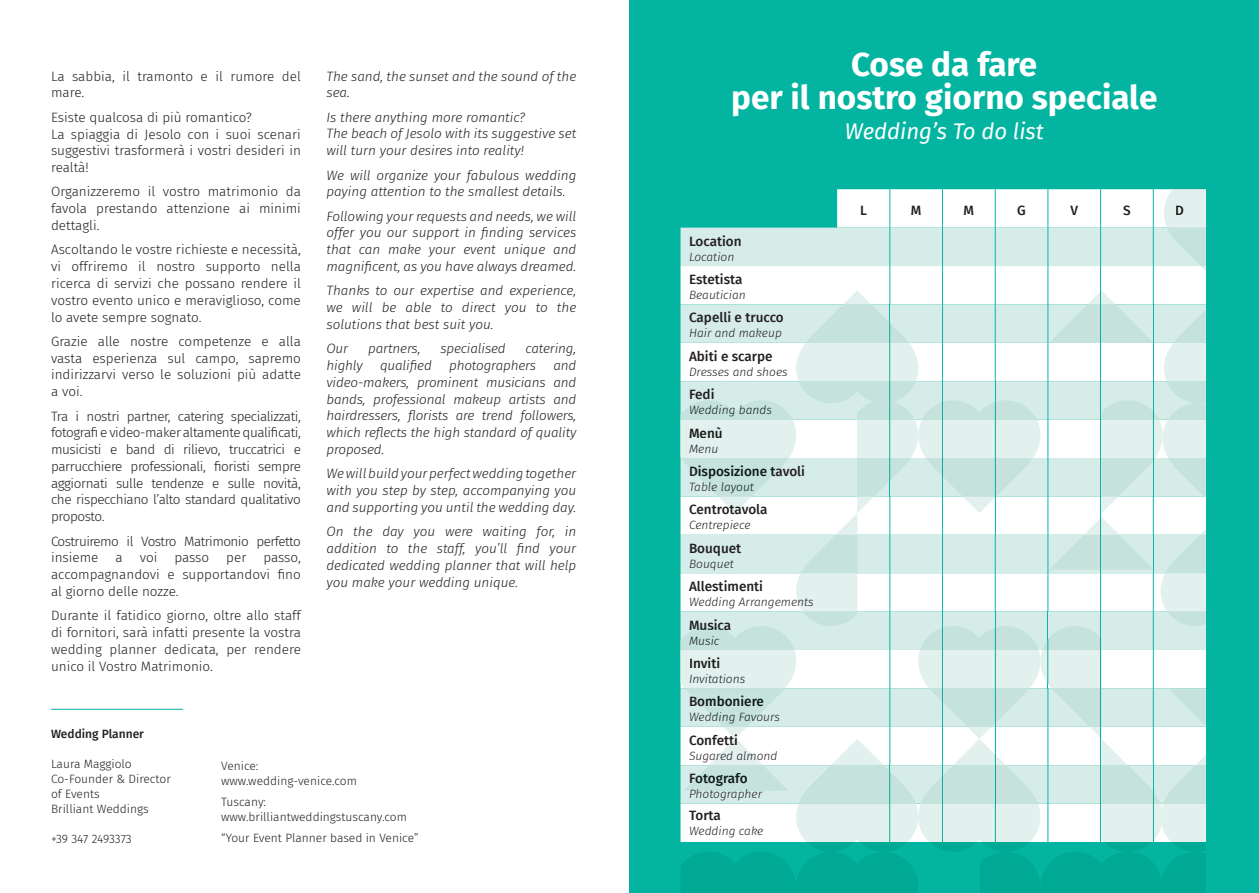
<style>
.page{position:relative;width:1259px;height:893px;background:#fff}
.page>*{position:absolute;margin:0;border:0;box-sizing:border-box;transform-origin:0 0}
.t1{font:700 33.3px/33.3px "Fira Sans";color:#fff;text-align:center}
.t2{font:italic 22.2px "Fira Sans";color:#fff}
.t3{font:300 13.5px/16.8px "Fira Sans";color:#231f20;text-align:justify}
.t4{font:italic 300 13.5px/16.8px "Fira Sans";color:#231f20;text-align:justify}
.t5{font:500 13.5px "Fira Sans";color:#231f20}
.t6{font:300 13.5px/16.8px "Fira Sans";letter-spacing:-.04em;color:#231f20}
.t7{font:500 13.5px "Fira Sans";color:#0f1917}
.t8{font:500 13.5px "Fira Sans";color:#161b19}
.t9{font:300 12px/15px "Fira Sans";color:#231f20}
.t10{font:italic 300 12px "Fira Sans";color:#231f20}
.t11{font:italic 300 12px "Fira Sans";color:#0f1917}
.t12{font:italic 300 12px "Fira Sans";color:#161b19}
.t13{font:500 12px "Fira Sans";color:#231f20}
</style>
<div class="page">
<div style="left:629px;top:0;width:630px;height:893px;background:#03b5a1"></div>
<svg style="left:680px;top:189px;width:526px;height:653px;fill:#fff"></svg>
<svg style="left:680px;top:228px;width:526px;height:192px;background:#e5f3f0"></svg>
<hr style="left:889px;top:189px;width:1px;height:39px;background:#08b7a2">
<hr style="left:942px;top:189px;width:1px;height:39px;background:#08b7a2">
<hr style="left:995px;top:189px;width:1px;height:39px;background:#08b7a2">
<hr style="left:1047px;top:189px;width:1px;height:39px;background:#08b7a2">
<hr style="left:1100px;top:189px;width:1px;height:39px;background:#08b7a2">
<hr style="left:889px;top:228px;width:1px;height:38px;background:#08b7a2">
<hr style="left:942px;top:228px;width:1px;height:38px;background:#08b7a2">
<hr style="left:995px;top:228px;width:1px;height:38px;background:#08b7a2">
<hr style="left:1047px;top:228px;width:1px;height:38px;background:#08b7a2">
<hr style="left:1100px;top:228px;width:1px;height:38px;background:#08b7a2">
<hr style="left:889px;top:266px;width:1px;height:38px;background:#08b7a2">
<hr style="left:942px;top:266px;width:1px;height:38px;background:#08b7a2">
<hr style="left:995px;top:266px;width:1px;height:38px;background:#08b7a2">
<hr style="left:1047px;top:266px;width:1px;height:38px;background:#08b7a2">
<hr style="left:1100px;top:266px;width:1px;height:38px;background:#08b7a2">
<hr style="left:1153px;top:189px;width:1px;height:39px;background:#08b7a2">
<hr style="left:1153px;top:228px;width:1px;height:38px;background:#08b7a2">
<hr style="left:1153px;top:266px;width:1px;height:38px;background:#08b7a2">
<svg style="left:680px;top:290px;width:525px;height:603px;background:#cceae5"></svg>
<svg style="left:1164px;top:188px;width:41px;height:83px;background:#d6ebe8"></svg>
<div style="left:1176px;top:205px;width:7px;height:10px;background:#e2f0ee"></div>
<hr style="left:51px;top:709px;width:132px;height:1px;background:#03b5a1">
<p class="t3" style="left:51px;top:67px;width:251px">La sabbia, il tramonto e il rumore del mare.</p>
<p class="t3" style="left:51px;top:109px;width:251px;text-align:left">Esiste qualcosa di più romantico?<br>La spiaggia di Jesolo con i suoi scenari suggestivi trasformerà i vostri desideri in realtà!</p>
<p class="t3" style="left:51px;top:183px;width:251px">Organizzeremo il vostro matrimonio da favola prestando attenzione ai minimi dettagli.</p>
<p class="t3" style="left:51px;top:241px;width:251px">Ascoltando le vostre richieste e necessità, vi offriremo il nostro supporto nella ricerca di servizi che possano rendere il vostro evento unico e meraviglioso, come lo avete sempre sognato.</p>
<p class="t3" style="left:51px;top:333px;width:251px">Grazie alle nostre competenze e alla vasta esperienza sul campo, sapremo indirizzarvi verso le soluzioni più adatte a voi.</p>
<p class="t3" style="left:51px;top:407px;width:251px">Tra i nostri partner, catering specializzati, fotografi e video-maker altamente qualificati, musicisti e band di rilievo, truccatrici e parrucchiere professionali, fioristi sempre aggiornati sulle tendenze e sulle novità, che rispecchiano l’alto standard qualitativo proposto.</p>
<p class="t6" style="left:51px;top:532px;width:251px">Costruiremo il Vostro Matrimonio perfetto insieme</p>
<p class="t3" style="left:115px;top:549px;width:9px">a</p>
<p class="t3" style="left:140px;top:549px;width:19px">voi</p>
<p class="t3" style="left:174px;top:549px;width:36px">passo</p>
<p class="t3" style="left:226px;top:549px;width:22px">per</p>
<p class="t3" style="left:51px;top:549px;width:251px;text-indent:212px">passo, accompagnandovi e supportandovi fino al giorno delle nozze.</p>
<p class="t3" style="left:51px;top:607px;width:251px">Durante il fatidico giorno, oltre allo staff di fornitori, sarà infatti presente la vostra wedding planner dedicata, per rendere unico il Vostro Matrimonio.</p>
<p class="t4" style="left:326px;top:67px;width:251px">The sand, the sunset and the sound of the sea.</p>
<p class="t4" style="left:326px;top:108px;width:251px;text-align:left">Is there anything more romantic?<br>The beach of Jesolo with its suggestive set will turn your desires into reality!</p>
<p class="t4" style="left:326px;top:166px;width:251px">We will organize your fabulous wedding paying attention to the smallest details.</p>
<p class="t4" style="left:326px;top:207px;width:251px">Following your requests and needs, we will offer you our support in finding services that can make your event unique and magnificent, as you have always dreamed.</p>
<p class="t4" style="left:326px;top:282px;width:251px">Thanks to our expertise and experience, we will be able to direct you to the solutions that best suit you.</p>
<p class="t4" style="left:326px;top:340px;width:23px">Our</p>
<p class="t4" style="left:368px;top:340px;width:54px">partners,</p>
<p class="t4" style="left:440px;top:340px;width:67px">specialised</p>
<p class="t4" style="left:525px;top:340px;width:52px">catering,</p>
<p class="t4" style="left:326px;top:357px;width:38px">highly</p>
<p class="t4" style="left:380px;top:357px;width:53px">qualified</p>
<p class="t4" style="left:449px;top:357px;width:88px">photographers</p>
<p class="t4" style="left:326px;top:357px;width:251px;text-indent:227px">and video-makers, prominent musicians and bands, professional makeup artists and hairdressers, florists are trend followers, which reflects the high standard of quality proposed.</p>
<p class="t4" style="left:326px;top:465px;width:251px">We will build your perfect wedding together with you step by step, accompanying you and supporting you until the wedding day.</p>
<p class="t4" style="left:326px;top:523px;width:251px">On the day you were waiting for, in addition to the staff, you’ll find your dedicated wedding planner that will help you make your wedding unique.</p>
<p class="t13" style="left:51px;top:724px;width:94px">Wedding Planner</p>
<p class="t9" style="left:51px;top:756px;width:121px">Laura Maggiolo<br>Co-Founder &amp; Director of Events<br>Brilliant Weddings</p>
<p class="t9" style="left:51px;top:831px;width:82px">+39 347 2493373</p>
<p class="t9" style="left:221px;top:758px;width:137px">Venice: www.wedding-venice.com</p>
<p class="t9" style="left:221px;top:794px;width:187px">Tuscany: www.brilliantweddingstuscany.com</p>
<p class="t9" style="left:221px;top:830px;width:199px">“Your Event Planner based in Venice”</p>
<h1 class="t1" style="left:731px;top:45px;width:428px">Cose da fare<br>per il nostro giorno speciale</h1>
<h2 class="t2" style="left:845px;top:115px;width:200px">Wedding’s To do list</h2>
<p class="t5" style="left:689px;top:230px;width:54px">Location</p>
<p class="t10" style="left:689px;top:248px;width:47px">Location</p>
<p class="t5" style="left:689px;top:268px;width:55px">Estetista</p>
<p class="t10" style="left:689px;top:286px;width:58px">Beautician</p>
<p class="t5" style="left:689px;top:307px;width:96px">Capelli e trucco</p>
<p class="t10" style="left:689px;top:325px;width:94px">Hair and makeup</p>
<p class="t5" style="left:689px;top:345px;width:85px">Abiti e scarpe</p>
<p class="t10" style="left:689px;top:363px;width:100px">Dresses and shoes</p>
<p class="t5" style="left:689px;top:384px;width:27px">Fedi</p>
<p class="t11" style="left:689px;top:402px;width:84px">Wedding bands</p>
<p class="t8" style="left:689px;top:422px;width:35px">Menù</p>
<p class="t12" style="left:689px;top:440px;width:31px">Menu</p>
<p class="t7" style="left:689px;top:460px;width:118px">Disposizione tavoli</p>
<p class="t11" style="left:689px;top:478px;width:66px">Table layout</p>
<p class="t8" style="left:689px;top:499px;width:80px">Centrotavola</p>
<p class="t10" style="left:689px;top:517px;width:63px">Centrepiece</p>
<p class="t5" style="left:689px;top:537px;width:54px">Bouquet</p>
<p class="t10" style="left:689px;top:555px;width:46px">Bouquet</p>
<p class="t5" style="left:689px;top:576px;width:76px">Allestimenti</p>
<p class="t12" style="left:689px;top:594px;width:126px">Wedding Arrangements</p>
<p class="t7" style="left:689px;top:614px;width:44px">Musica</p>
<p class="t11" style="left:689px;top:632px;width:32px">Music</p>
<p class="t8" style="left:689px;top:652px;width:33px">Inviti</p>
<p class="t12" style="left:689px;top:670px;width:58px">Invitations</p>
<p class="t7" style="left:689px;top:691px;width:76px">Bomboniere</p>
<p class="t11" style="left:689px;top:709px;width:92px">Wedding Favours</p>
<p class="t8" style="left:689px;top:729px;width:51px">Confetti</p>
<p class="t12" style="left:689px;top:747px;width:90px">Sugared almond</p>
<p class="t7" style="left:689px;top:768px;width:60px">Fotografo</p>
<p class="t11" style="left:689px;top:786px;width:75px">Photographer</p>
<p class="t5" style="left:689px;top:805px;width:33px">Torta</p>
<p class="t10" style="left:689px;top:823px;width:76px">Wedding cake</p>
<p class="t5" style="left:860px;top:199px;width:8px">L</p>
<p class="t5" style="left:911px;top:199px;width:12px">M</p>
<p class="t5" style="left:963px;top:199px;width:12px">M</p>
<p class="t5" style="left:1017px;top:199px;width:10px">G</p>
<p class="t5" style="left:1070px;top:199px;width:9px">V</p>
<p class="t5" style="left:1123px;top:199px;width:9px">S</p>
<p class="t8" style="left:1175px;top:199px;width:10px">D</p>
</div>
